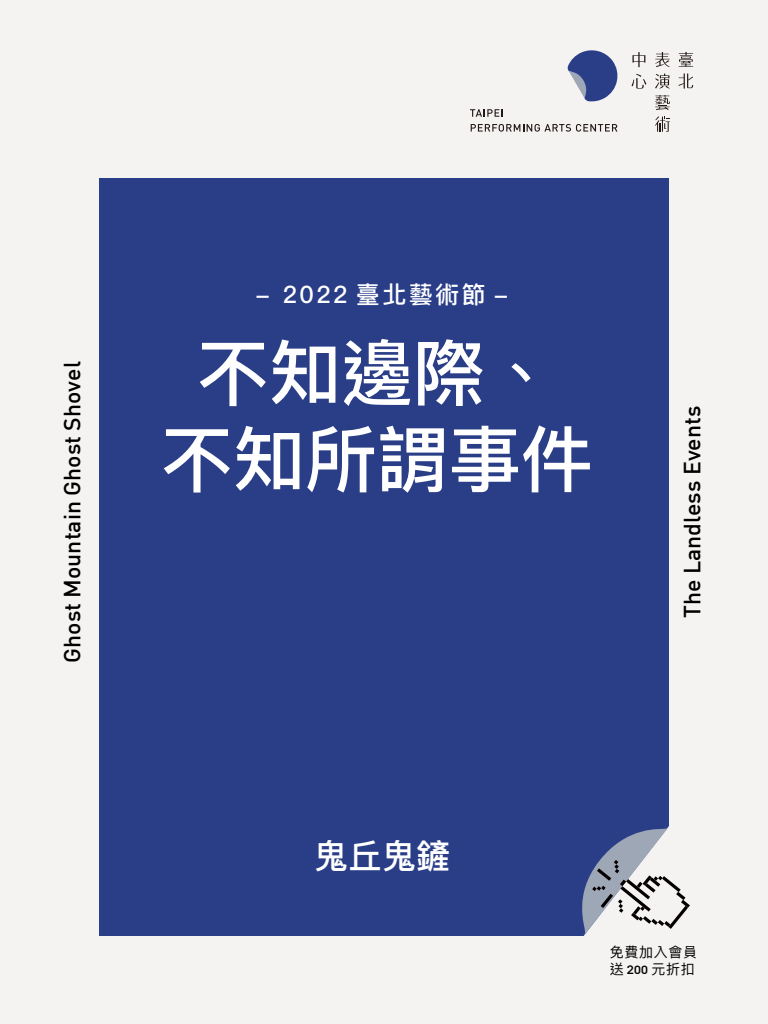
<style>
.page{position:relative;width:768px;height:1024px;background:#f5f3f2}
.page>*{position:absolute;margin:0;border:0;box-sizing:border-box;transform-origin:0 0}
.t1{font:500 72px/86.4px "Ping Fang TC";color:#fff;text-align:center}
.t2{font:500 34px "Ping Fang TC";color:#fff}
.t3{font:500 24px "Ping Fang TC";letter-spacing:.1em;color:#fff}
.t4{font:500 23px "DIN";color:#000}
.t5{font:14px/17px "Ping Fang TC";letter-spacing:.05em;color:#000}
.s1{font-family:"DIN Medium Alternate"}
</style>
<div class="page">
<div style="left:99px;top:178px;width:570px;height:758px;background:#2a3e88"></div>
<svg style="left:572px;top:825px;width:118px;height:111px"></svg>
<svg style="left:567px;top:50px;width:51px;height:52px"></svg>
<svg style="left:470px;top:109px;width:33px;height:8px"></svg>
<svg style="left:471px;top:124px;width:146px;height:8px"></svg>
<svg style="left:679px;top:73px;width:14px;height:16px"></svg>
<svg style="left:679px;top:52px;width:14px;height:15px"></svg>
<svg style="left:632px;top:52px;width:13px;height:15px"></svg>
<svg style="left:631px;top:74px;width:15px;height:15px"></svg>
<svg style="left:655px;top:116px;width:15px;height:16px"></svg>
<svg style="left:655px;top:52px;width:15px;height:15px"></svg>
<svg style="left:655px;top:74px;width:15px;height:15px"></svg>
<svg style="left:655px;top:95px;width:15px;height:15px"></svg>
<p class="t4" style="left:57px;top:663px;width:303px;rotate:-90deg">Ghost Mountain Ghost Shovel</p>
<p class="t3" style="left:255px;top:279px;width:255px">- 2022 臺北藝術節 -</p>
<h1 class="t1" style="left:161px;top:329px;width:433px">不知邊際、不知所謂事件</h1>
<p class="t4" style="left:677px;top:618px;width:214px;rotate:-90deg">The Landless Events</p>
<h2 class="t2" style="left:314px;top:835px;width:137px">鬼丘鬼鏟</h2>
<p class="t5" style="left:610px;top:943px;width:89px">免費加入會員送 <span class="s1">200</span> 元折扣</p>
</div>
